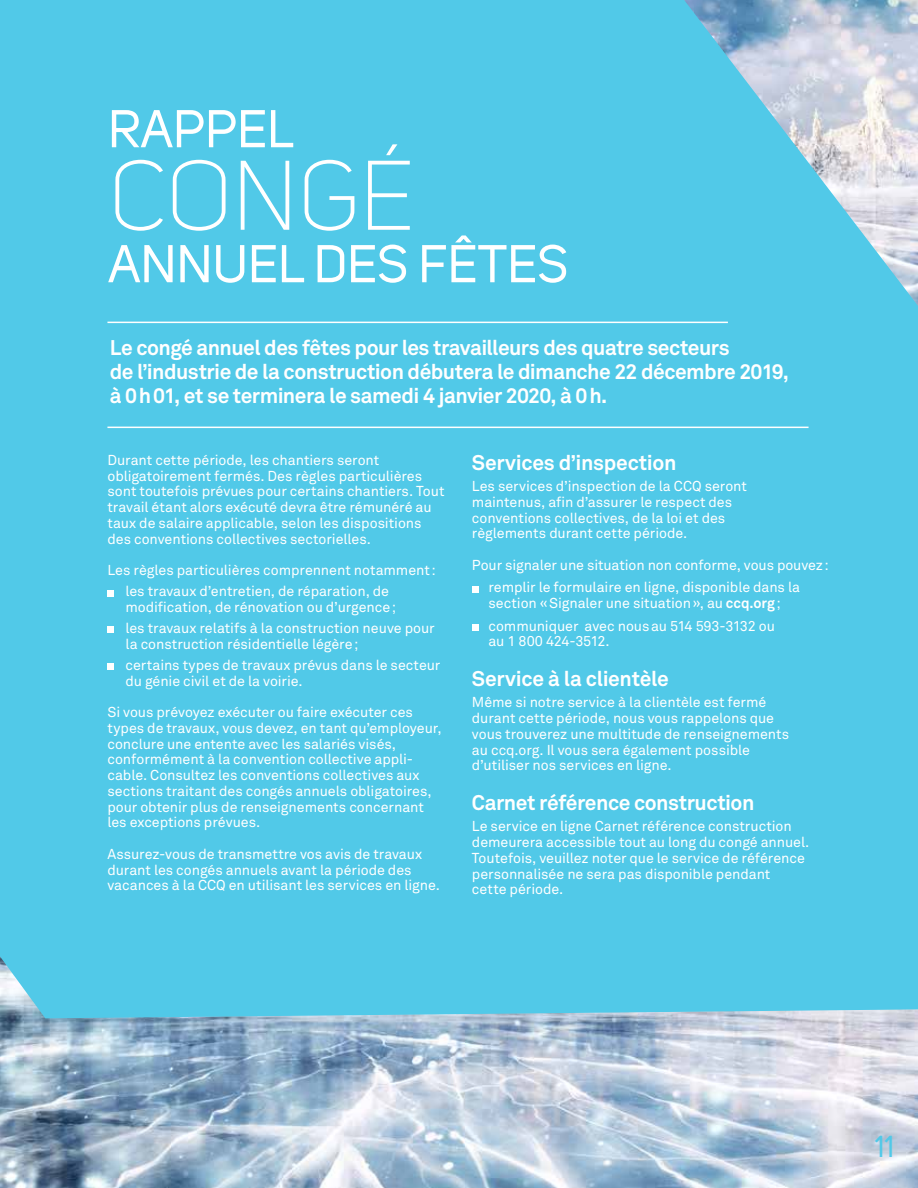
<style>
.page{position:relative;width:918px;height:1188px;background:#fff}
.page>*{position:absolute;margin:0;border:0;box-sizing:border-box;transform-origin:0 0}
.t1{font:300 97.5px "Uni Sans";color:#fff}
.t2{font:52.5px "Uni Sans";color:#fff}
.t3{font:30px "Uni Sans";color:#51c9e8}
.t4{font:700 21px/24px "Akkurat Pro";letter-spacing:-.025em;color:#fff}
.t5{font:14.25px/15.8px "Akkurat Pro";letter-spacing:-.005em;color:#fff}
.s1{font-weight:700}
</style>
<div class="page">
<img style="left:0;top:1018px;width:918px;height:170px">
<div style="left:0;top:0;width:918px;height:1018px;background:#51c9e8"></div>
<hr style="left:107px;top:322px;width:621px;height:1px;background:#fff">
<hr style="left:107px;top:427px;width:702px;height:1px;background:#fff">
<div style="left:107px;top:590px;width:7px;height:6px;background:#fff"></div>
<div style="left:107px;top:627px;width:7px;height:6px;background:#fff"></div>
<div style="left:107px;top:664px;width:7px;height:6px;background:#fff"></div>
<svg style="left:472px;top:586px;width:6px;height:6px"></svg>
<div style="left:472px;top:624px;width:6px;height:7px;background:#fff"></div>
<h2 class="t2" style="left:108px;top:99px;width:188px">RAPPEL</h2>
<h1 class="t1" style="left:108px;top:140px;width:308px">CONGÉ</h1>
<h2 class="t2" style="left:108px;top:234px;width:462px">ANNUEL DES FÊTES</h2>
<h3 class="t4" style="left:110px;top:336px;width:681px">Le congé annuel des fêtes pour les travailleurs des quatre secteurs<br>de l’industrie de la construction débutera le dimanche 22 décembre 2019, à 0h01, et se terminera le samedi 4 janvier 2020, à 0h.</h3>
<p class="t5" style="left:107px;top:452px;width:339px">Durant cette période, les chantiers seront obligatoirement fermés. Des règles particulières sont toutefois prévues pour certains chantiers. Tout travail étant alors exécuté devra être rémunéré au taux de salaire applicable, selon les dispositions des conventions collectives sectorielles.</p>
<p class="t5" style="left:125px;top:560px;width:312px;line-height:21.1px;text-indent:-18px">Les règles particulières comprennent notamment: les travaux d’entretien, de réparation, de</p>
<p class="t5" style="left:125px;top:596px;width:311px;line-height:21.1px">modification, de rénovation ou d’urgence;<br>les travaux relatifs à la construction neuve pour</p>
<p class="t5" style="left:125px;top:633px;width:316px;line-height:21.1px">la construction résidentielle légère;<br>certains types de travaux prévus dans le secteur</p>
<p class="t5" style="left:125px;top:673px;width:179px">du génie civil et de la voirie.</p>
<p class="t5" style="left:107px;top:704px;width:336px">Si vous prévoyez exécuter ou faire exécuter ces types de travaux, vous devez, en tant qu’employeur, conclure une entente avec les salariés visés, conformément à la convention collective appli&shy;cable. Consultez les conventions collectives aux sections traitant des congés annuels obligatoires, pour obtenir plus de renseignements concernant les exceptions prévues.</p>
<p class="t5" style="left:107px;top:846px;width:334px">Assurez-vous de transmettre vos avis de travaux durant les congés annuels avant la période des vacances à la CCQ en utilisant les services en ligne.</p>
<h3 class="t4" style="left:472px;top:450px;width:206px">Services d’inspection</h3>
<p class="t5" style="left:472px;top:478px;width:277px">Les services d’inspection de la CCQ seront maintenus, afin d’assurer le respect des conventions collectives, de la loi et des règlements durant cette période.</p>
<p class="t5" style="left:488px;top:554px;width:342px;line-height:22.2px;text-indent:-17px">Pour signaler une situation non conforme, vous pouvez: remplir le formulaire en ligne, disponible dans la</p>
<p class="t5" style="left:488px;top:592px;width:294px;line-height:22.5px">section «Signaler une situation», au <span class="s1">ccq.org</span>; communiquer avec nousau 514 593-3132 ou</p>
<p class="t5" style="left:488px;top:634px;width:123px">au 1 800 424-3512.</p>
<h3 class="t4" style="left:472px;top:667px;width:198px">Service à la clientèle</h3>
<p class="t5" style="left:472px;top:695px;width:319px">Même si notre service à la clientèle est fermé durant cette période, nous vous rappelons que vous trouverez une multitude de renseignements au ccq.org. Il vous sera également possible d’utiliser nos services en ligne.</p>
<h3 class="t4" style="left:472px;top:791px;width:284px">Carnet référence construction</h3>
<p class="t5" style="left:472px;top:818px;width:339px">Le service en ligne Carnet référence construction demeurera accessible tout au long du congé annuel.<br>Toutefois, veuillez noter que le service de référence personnalisée ne sera pas disponible pendant<br>cette période.</p>
<h3 class="t3" style="left:875px;top:1129px;width:21px">11</h3>
</div>
